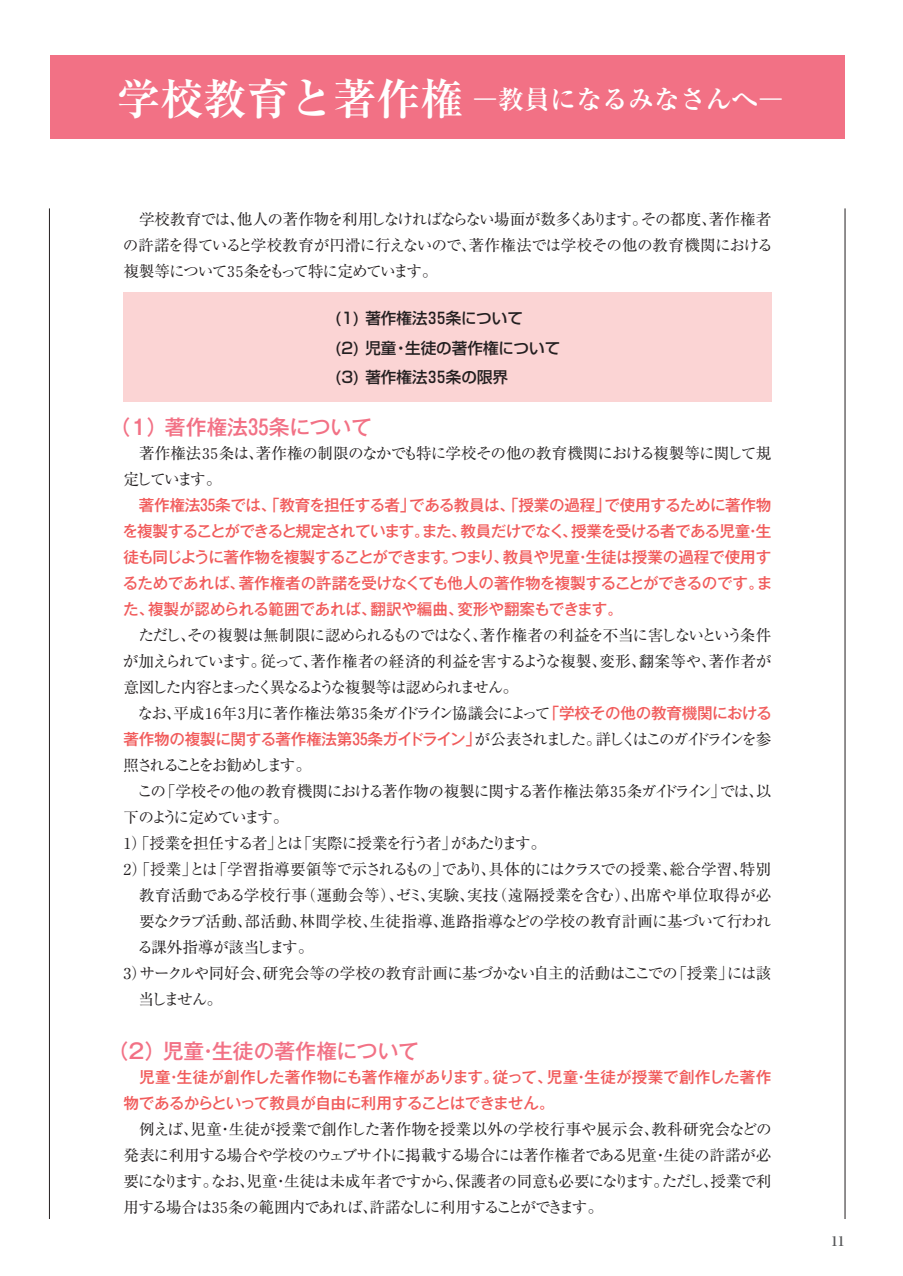
<style>
.page{position:relative;width:903px;height:1276px;background:#fff}
.page>*{position:absolute;margin:0;border:0;box-sizing:border-box;transform-origin:0 0}
.t1{font:26.07px "Ryumin Bold 90 msp RKSJ H";color:#fff}
.t2{font:20.82px "Gothic MB101 Med 90 msp RKSJ H";color:#f27185}
.t3{font:15.58px/26.1px "Ryumin regular 90 msp RKSJ H";letter-spacing:-.065em;color:#231f20;text-align:justify}
.t4{font:15.58px/26.1px "Gothic MB101 Med 90 msp RKSJ H";letter-spacing:-.02em;color:#f15b5b;text-align:justify}
.t5{font:15.58px/25.9px "Ryumin regular 90 msp RKSJ H";letter-spacing:-.045em;color:#231f20}
.t6{font:15.58px/26.1px "Ryumin regular 90 msp RKSJ H";letter-spacing:-.085em;color:#231f20}
.t7{font:15.58px/29.4px "Shin Go Medium 90 msp RKSJ H";color:#231f20}
.t8{font:13.83px "Ryumin Bold 90 msp RKSJ H";color:#58595b}
.s1{font-size:43.4px}
.s2{font-family:"Gothic MB101 Lig 90 msp RKSJ H"}
.s3{font-family:"Gothic MB101 Med 90 msp RKSJ H";color:#f15b5b}
.s4{font-family:"Ryumin regular 90 msp RKSJ H";color:#231f20}
</style>
<div class="page">
<div style="left:123px;top:293px;width:648px;height:109px;background:#fbd4d4"></div>
<div style="left:50px;top:55px;width:795px;height:84px;background:#f27185"></div>
<hr style="left:49px;top:208px;width:1px;height:1011px;background:#231f20">
<hr style="left:845px;top:208px;width:1px;height:1011px;background:#231f20">
<h1 class="t1" style="left:117px;top:90px;width:669px"><span class="s1">学校教育と著作権</span><span class="s2">ー</span>教員になるみなさんへ<span class="s2">ー</span></h1>
<p class="t3" style="left:123px;top:209px;width:652px">　学校教育では、他人の著作物を利用しなければならない場面が数多くあります。その都度、著作権者の許諾を得ていると学校教育が円滑に行えないので、著作権法では学校その他の教育機関における複製等について３５条をもって特に定めています。</p>
<p class="t7" style="left:335px;top:306px;width:227px">(1) 著作権法３５条について<br>(2) 児童・生徒の著作権について(3) 著作権法３５条の限界</p>
<h2 class="t2" style="left:110px;top:419px;width:263px">（1）著作権法３５条について</h2>
<p class="t3" style="left:123px;top:442px;width:649px">　著作権法３５条は、著作権の制限のなかでも特に学校その他の教育機関における複製等に関して規定しています。</p>
<p class="t4" style="left:123px;top:494px;width:651px">　著作権法３５条では、「教育を担任する者」である教員は、「授業の過程」で使用するために著作物を複製することができると規定されています。また、教員だけでなく、授業を受ける者である児童・生徒も同じように著作物を複製することができます。つまり、教員や児童・生徒は授業の過程で使用するためであれば、著作権者の許諾を受けなくても他人の著作物を複製することができるのです。また、複製が認められる範囲であれば、翻訳や編曲、変形や翻案もできます。</p>
<p class="t6" style="left:123px;top:624px;width:651px">　ただし、その複製は無制限に認められるものではなく、著作権者の利益を不当に害しないという条件が加えられています。従って、著作権者の経済的利益を害するような複製、変形、翻案等や、著作者が意図した内容とまったく異なるような複製等は認められません。<br>　なお、平成１６年３月に著作権法第３５条ガイドライン協議会によって<span class="s3">「学校その他の教育機関における</span></p>
<p class="t4" style="left:123px;top:728px;width:649px">著作物の複製に関する著作権法第３５条ガイドライン」<span class="s4">が公表されました。詳しくはこのガイドラインを参</span></p>
<p class="t5" style="left:123px;top:754px;width:649px">照されることをお勧めします。<br>　この「学校その他の教育機関における著作物の複製に関する著作権法第３５条ガイドライン」では、以下のように定めています。<br>1）「授業を担任する者」とは「実際に授業を行う者」があたります。<br>2）「授業」とは「学習指導要領等で示されるもの」であり、具体的にはクラスでの授業、総合学習、特別　教育活動である学校行事（運動会等）、ゼミ、実験、実技（遠隔授業を含む）、出席や単位取得が必　要なクラブ活動、部活動、林間学校、生徒指導、進路指導などの学校の教育計画に基づいて行われ　る課外指導が該当します。<br>3）サークルや同好会、研究会等の学校の教育計画に基づかない自主的活動はここでの「授業」には該　当しません。</p>
<h2 class="t2" style="left:108px;top:1043px;width:313px">（2）児童・生徒の著作権について</h2>
<p class="t4" style="left:123px;top:1066px;width:649px">　児童・生徒が創作した著作物にも著作権があります。従って、児童・生徒が授業で創作した著作物であるからといって教員が自由に利用することはできません。</p>
<p class="t3" style="left:123px;top:1118px;width:650px">　例えば、児童・生徒が授業で創作した著作物を授業以外の学校行事や展示会、教科研究会などの発表に利用する場合や学校のウェブサイトに掲載する場合には著作権者である児童・生徒の許諾が必要になります。なお、児童・生徒は未成年者ですから、保護者の同意も必要になります。ただし、授業で利用する場合は３５条の範囲内であれば、許諾なしに利用することができます。</p>
<p class="t8" style="left:831px;top:1235px;width:15px">11</p>
</div>
